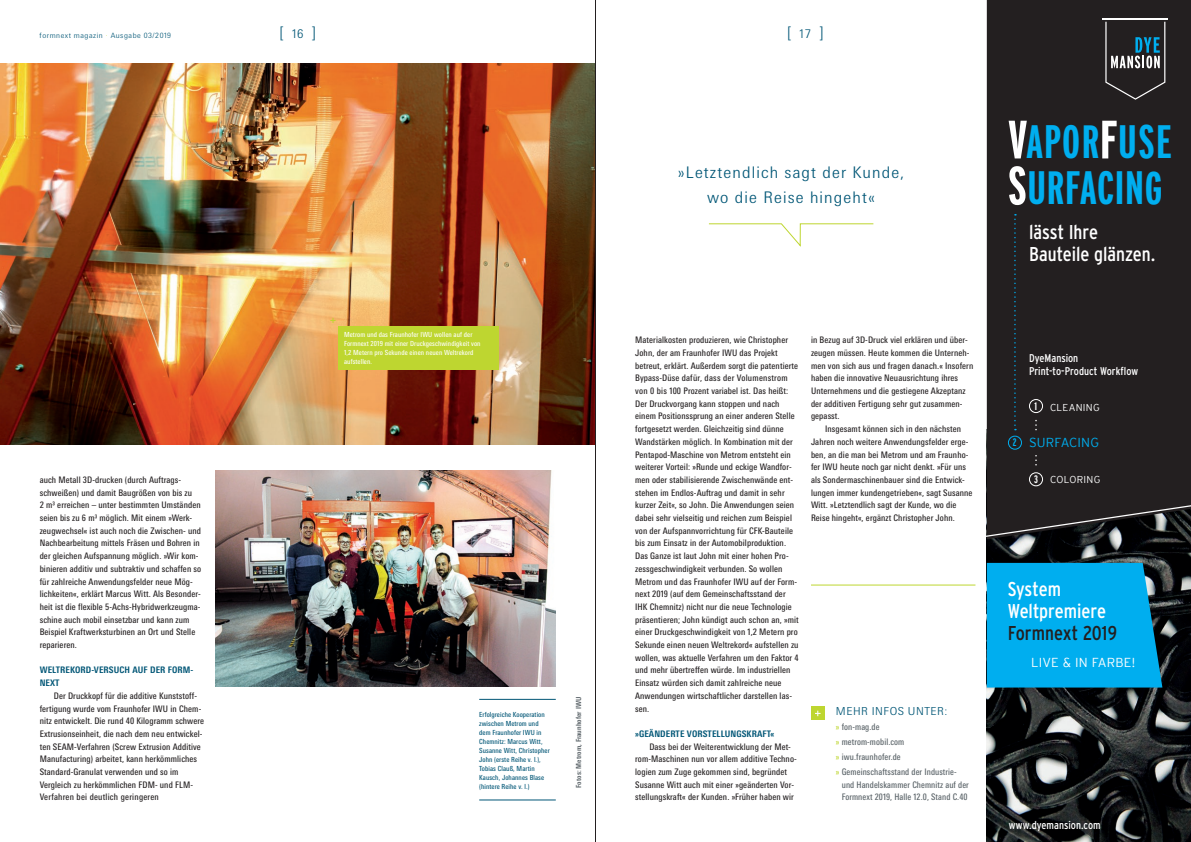
<style>
.page{position:relative;width:1191px;height:842px;background:#fff}
.page>*{position:absolute;margin:0;border:0;box-sizing:border-box;transform-origin:0 0}
.t1{font:700 extra-condensed 46.6px/46px "Interstate";letter-spacing:.015em;color:#00aeef}
.t2{font:20px/22px "Interstate Condensed";color:#fff}
.t3{font:20px "Interstate Condensed";letter-spacing:.005em;color:#231f20}
.t4{font:300 16px/25.4px "Messe Univers";letter-spacing:.07em;color:#005676;text-align:center}
.t5{font:300 13px "Interstate";letter-spacing:.01em;color:#fff}
.t6{font:300 13px "Interstate";letter-spacing:.01em;color:#00aeef}
.t7{font:11.2px/13px "Interstate Condensed";color:#fff}
.t8{font:300 11px "Messe Univers";letter-spacing:.04em;color:#005676}
.t9{font:700 extra-condensed 10.8px "Interstate";color:#fff}
.t10{font:700 extra-condensed 10.8px "Interstate";color:#00aeef}
.t11{font:300 10px "Interstate";letter-spacing:.03em;color:#fff}
.t12{font:condensed 9px/12.7px "Messe Univers";letter-spacing:.01em;color:#231f20}
.t13{font:condensed 9px/15.1px "Messe Univers";letter-spacing:.01em;color:#576065}
.t14{font:700 condensed 9px/12.7px "Messe Univers";letter-spacing:.01em;color:#005676}
.t15{font:300 7.3px "Messe Univers";letter-spacing:.07em;color:#005676}
.t16{font:condensed 7px/9.1px "Messe Univers";letter-spacing:.01em;color:#005676}
.t17{font:condensed 7px/9.1px "Messe Univers";letter-spacing:.01em;color:#fff}
.t18{font:700 condensed 7px "Messe Univers";letter-spacing:.01em;color:#576065}
.s1{color:#bed630}
.s2{font-size:12px}
.s3{font-size:54px;color:#fff}
</style>
<div class="page">
<img style="left:0;top:64px;width:595px;height:381px">
<img style="left:215px;top:470px;width:341px;height:216px">
<img style="left:986px;top:539px;width:205px;height:303px">
<div style="left:986px;top:563px;width:176px;height:124px;background:#00aeef"></div>
<div style="left:986px;top:0;width:205px;height:503px;background:#231f20"></div>
<svg style="left:986px;top:503px;width:205px;height:36px;background:#292729"></svg>
<hr style="left:1102px;top:18px;width:65px;height:1px;background:#fff">
<svg style="left:1105px;top:22px;width:60px;height:78px;background:#3a3e41"></svg>
<div style="left:1029px;top:399px;width:14px;height:14px;border:1px solid #fff;border-radius:50%"></div>
<div style="left:1008px;top:436px;width:14px;height:14px;border:1px solid #00aeef;border-radius:50%"></div>
<div style="left:1029px;top:472px;width:14px;height:14px;border:1px solid #fff;border-radius:50%"></div>
<svg style="left:1014px;top:214px;width:2px;height:216px"></svg>
<hr style="left:811px;top:584px;width:164px;height:1px;background:#bed630">
<div style="left:811px;top:707px;width:13px;height:13px;background:#bed630"></div>
<svg style="left:815px;top:711px;width:5px;height:5px"></svg>
<hr style="left:479px;top:799px;width:77px;height:1px;background:#005676">
<hr style="left:479px;top:699px;width:77px;height:1px;background:#005676">
<div style="left:338px;top:326px;width:161px;height:43px;background:#bed630"></div>
<svg style="left:330px;top:318px;width:6px;height:5px"></svg>
<svg style="left:709px;top:223px;width:165px;height:24px"></svg>
<hr style="left:595px;top:0;width:1px;height:842px;background:#231f20">
<p class="t15" style="left:40px;top:31px;width:133px">formnext magazin <span class="s1">·</span> Ausgabe 03/2019</p>
<h3 class="t4" style="left:279px;top:20px;width:38px">[<span class="s2">16</span>]</h3>
<h3 class="t4" style="left:787px;top:20px;width:38px">[<span class="s2">17</span>]</h3>
<p class="t12" style="left:40px;top:473px;width:163px">auch Metall 3D-drucken (durch Auftrags&shy;schweißen) und damit Baugrößen von bis zu<br>2 m³ erreichen – unter bestimmten Umständen seien bis zu 6 m³ möglich. Mit einem »Werk&shy;zeugwechsel« ist auch noch die Zwischen- und Nachbearbeitung mittels Fräsen und Bohren in der gleichen Aufspannung möglich. »Wir kom&shy;binieren additiv und subtraktiv und schaffen so für zahlreiche Anwendungsfelder neue Mög&shy;lichkeiten«, erklärt Marcus Witt. Als Besonder&shy;heit ist die flexible 5-Achs-Hybridwerkzeugma&shy;schine auch mobil einsetzbar und kann zum Beispiel Kraftwerksturbinen an Ort und Stelle reparieren.</p>
<p class="t14" style="left:40px;top:664px;width:155px">WELTREKORD-VERSUCH AUF DER FORM-<br>NEXT</p>
<p class="t12" style="left:40px;top:689px;width:166px;text-indent:14px">Der Druckkopf für die additive Kunststoff&shy;fertigung wurde vom Fraunhofer IWU in Chem&shy;nitz entwickelt. Die rund 40 Kilogramm schwere Extrusionseinheit, die nach dem neu entwickel&shy;ten SEAM-Verfahren (Screw Extrusion Additive Manufacturing) arbeitet, kann herkömmliches Standard-Granulat verwenden und so im Vergleich zu herkömmlichen FDM- und FLM-Verfahren bei deutlich geringeren</p>
<h3 class="t4" style="left:678px;top:159px;width:228px">»Letztendlich sagt der Kunde, wo die Reise hingeht«</h3>
<p class="t17" style="left:344px;top:329px;width:138px">Metrom und das Fraunhofer IWU wollen auf der Formnext 2019 mit einer Druckgeschwindigkeit von 1,2 Metern pro Sekunde einen neuen Weltrekord aufstellen.</p>
<p class="t12" style="left:811px;top:333px;width:164px">in Bezug auf 3D-Druck viel erklären und über&shy;zeugen müssen. Heute kommen die Unterneh&shy;men von sich aus und fragen danach.« Insofern haben die innovative Neuausrichtung ihres Unternehmens und die gestiegene Akzeptanz der additiven Fertigung sehr gut zusammen&shy;gepasst.</p>
<p class="t12" style="left:811px;top:422px;width:163px;text-indent:14px">Insgesamt können sich in den nächsten Jahren noch weitere Anwendungsfelder erge&shy;ben, an die man bei Metrom und am Fraunho&shy;fer IWU heute noch gar nicht denkt. »Für uns als Sondermaschinenbauer sind die Entwick&shy;lungen immer kundengetrieben«, sagt Susanne Witt. »Letztendlich sagt der Kunde, wo die Reise hingeht«, ergänzt Christopher John.</p>
<p class="t12" style="left:635px;top:333px;width:165px">Materialkosten produzieren, wie Christopher John, der am Fraunhofer IWU das Projekt betreut, erklärt. Außerdem sorgt die patentierte Bypass-Düse dafür, dass der Volumenstrom von 0 bis 100 Prozent variabel ist. Das heißt:<br>Der Druckvorgang kann stoppen und nach einem Positionssprung an einer anderen Stelle fortgesetzt werden. Gleichzeitig sind dünne Wandstärken möglich. In Kombination mit der Pentapod-Maschine von Metrom entsteht ein weiterer Vorteil: »Runde und eckige Wandfor&shy;men oder stabilisierende Zwischenwände ent&shy;stehen im Endlos-Auftrag und damit in sehr kurzer Zeit«, so John. Die Anwendungen seien dabei sehr vielseitig und reichen zum Beispiel von der Aufspannvorrichtung für CFK-Bauteile bis zum Einsatz in der Automobilproduktion.<br>Das Ganze ist laut John mit einer hohen Pro&shy;zessgeschwindigkeit verbunden. So wollen Metrom und das Fraunhofer IWU auf der Form&shy;next 2019 (auf dem Gemeinschaftsstand der IHK Chemnitz) nicht nur die neue Technologie präsentieren; John kündigt auch schon an, »mit einer Druckgeschwindigkeit von 1,2 Metern pro Sekunde einen neuen Weltrekord« aufstellen zu wollen, was aktuelle Verfahren um den Faktor 4 und mehr übertreffen würde. Im industriellen Einsatz würden sich damit zahlreiche neue Anwendungen wirtschaftlicher darstellen las&shy;sen.</p>
<p class="t14" style="left:635px;top:727px;width:140px">»GEÄNDERTE VORSTELLUNGSKRAFT«</p>
<p class="t12" style="left:635px;top:740px;width:163px;text-indent:14px">Dass bei der Weiterentwicklung der Met&shy;rom-Maschinen nun vor allem additive Techno&shy;logien zum Zuge gekommen sind, begründet Susanne Witt auch mit einer »geänderten Vor&shy;stellungskraft« der Kunden. »Früher haben wir</p>
<p class="t18" style="left:574px;top:788px;width:93px;rotate:-90deg">Fotos: Metrom, Fraunhofer IWU</p>
<p class="t8" style="left:836px;top:704px;width:113px">MEHR INFOS UNTER:</p>
<p class="t13" style="left:836px;top:719px;width:122px"><span class="s1">»</span> fon-mag.de<br><span class="s1">»</span> metrom-mobil.com<br><span class="s1">»</span> iwu.fraunhofer.de<br><span class="s1">»</span> Gemeinschaftsstand der Industrie-</p>
<p class="t13" style="left:841px;top:778px;width:129px;line-height:12.7px">und Handelskammer Chemnitz auf der<br>Formnext 2019, Halle 12.0, Stand C.40</p>
<p class="t16" style="left:479px;top:709px;width:72px">Erfolgreiche Kooperation zwischen Metrom und dem Fraunhofer IWU in<br>Chemnitz: Marcus Witt,<br>Susanne Witt, Christopher<br>John (erste Reihe v. l.),<br>Tobias Clauß, Martin<br>Kausch, Johannes Blase (hintere Reihe v. l.)</p>
<h1 class="t1" style="left:1008px;top:119px;width:165px"><span class="s3">V</span>APOR<span class="s3">F</span>USE<br><span class="s3">S</span>URFACING</h1>
<h2 class="t2" style="left:1029px;top:220px;width:128px">lässt Ihre<br>Bauteile glänzen.</h2>
<p class="t7" style="left:1029px;top:351px;width:111px">DyeMansion<br>Print-to-Product Workflow</p>
<p class="t10" style="left:1013px;top:437px;width:5px">2</p>
<p class="t9" style="left:1034px;top:400px;width:4px">1</p>
<p class="t11" style="left:1050px;top:401px;width:51px">CLEANING</p>
<h3 class="t6" style="left:1029px;top:435px;width:72px">SURFACING</h3>
<p class="t11" style="left:1050px;top:474px;width:52px">COLORING</p>
<p class="t9" style="left:1034px;top:473px;width:5px">3</p>
<h2 class="t2" style="left:1007px;top:578px;width:100px">System<br>Weltpremiere</h2>
<h2 class="t3" style="left:1007px;top:622px;width:111px">Formnext 2019</h2>
<h3 class="t5" style="left:1031px;top:655px;width:105px">LIVE &amp; IN FARBE!</h3>
<p class="t7" style="left:1009px;top:819px;width:93px">www.dyemansion.com</p>
</div>
